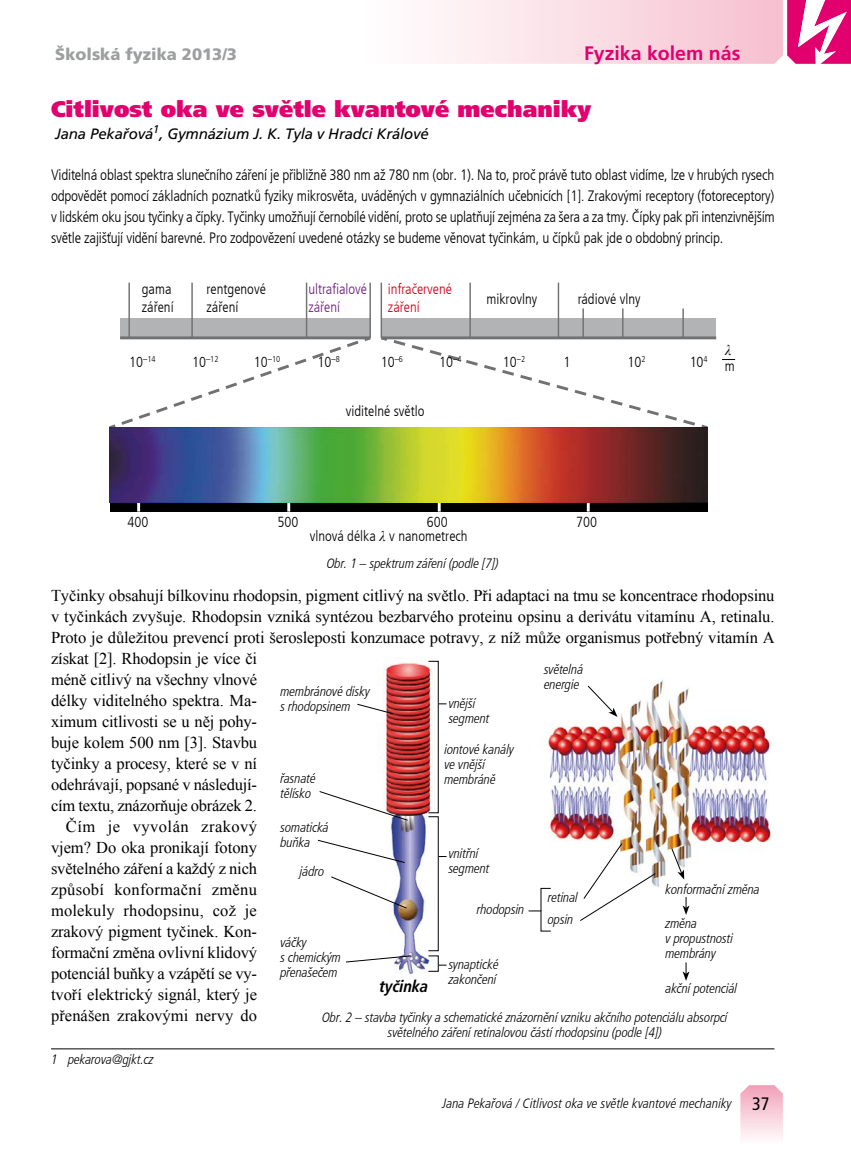
<style>
.page{position:relative;width:851px;height:1149px;background:#fff}
.page>*{position:absolute;margin:0;border:0;box-sizing:border-box;transform-origin:0 0}
.t1{font:900 22.5px "Frutiger LT Com";color:#e2006e}
.t2{font:700 19.5px "Frutiger LT Com";color:#e2006e}
.t3{font:condensed 18px "Frutiger LT Com";color:#000}
.t4{font:16.5px "Times New Roman";letter-spacing:-.01em;color:#000}
.t5{font:16.5px "Times New Roman";letter-spacing:.01em;color:#000}
.t6{font:16.5px "Times New Roman";letter-spacing:.015em;color:#000}
.t7{font:900 16.5px "Frutiger LT Com";color:#9c9e9f}
.t8{font:16.5px "Times New Roman";letter-spacing:.025em;color:#000}
.t9{font:italic 700 condensed 16.5px "Frutiger LT Com";letter-spacing:-.01em;color:#000}
.t10{font:300 condensed 15px/21px "Frutiger LT Com";letter-spacing:-.015em;color:#000;text-align:justify}
.t11{font:italic 15px "Frutiger LT Com";letter-spacing:-.01em;color:#000}
.t12{font:300 condensed 14.55px/17.4px "Frutiger LT Com";color:#000}
.t13{font:300 condensed 14.55px/17.4px "Frutiger LT Com";color:#6d1f80}
.t14{font:300 condensed 14.55px/17.4px "Frutiger LT Com";color:#d10019}
.t15{font:italic 14.55px "Times New Roman";color:#000}
.t16{font:italic 300 condensed 13.5px/15px "Frutiger LT Com";letter-spacing:-.01em;color:#000}
.t17{font:italic 11.25px "Frutiger LT Com";color:#000}
.t18{font:300 condensed 8.4px "Frutiger LT Com";color:#000}
.s1{font-size:13.5px}
.s2{font-size:14.55px}
.s3{font-family:"Times New Roman";font-weight:400;font-style:italic;font-stretch:normal}
</style>
<div class="page">
<svg style="left:436px;top:0;width:414px;height:64px"></svg>
<svg style="left:740px;top:1085px;width:42px;height:53px;background:#f7ceda"></svg>
<hr style="left:51px;top:1048px;width:723px;height:1px;background:#000">
<div style="left:110px;top:502px;width:597px;height:9px;background:#000"></div>
<svg style="left:137px;top:502px;width:3px;height:9px"></svg>
<svg style="left:287px;top:502px;width:3px;height:9px"></svg>
<svg style="left:437px;top:502px;width:3px;height:9px"></svg>
<svg style="left:586px;top:502px;width:3px;height:9px"></svg>
<div style="left:120px;top:318px;width:250px;height:20px;background:#b1b3b4"></div>
<div style="left:381px;top:318px;width:335px;height:20px;background:#b1b3b4"></div>
<hr style="left:381px;top:336px;width:335px;height:3px;background:#707172">
<hr style="left:128px;top:282px;width:2px;height:56px;background:#707172">
<hr style="left:191px;top:282px;width:2px;height:56px;background:#707172">
<hr style="left:306px;top:282px;width:1px;height:56px;background:#707172">
<hr style="left:369px;top:282px;width:2px;height:56px;background:#707172">
<hr style="left:380px;top:282px;width:2px;height:56px;background:#707172">
<hr style="left:469px;top:282px;width:2px;height:56px;background:#707172">
<hr style="left:557px;top:282px;width:2px;height:56px;background:#707172">
<hr style="left:582px;top:308px;width:1px;height:30px;background:#707172">
<hr style="left:622px;top:308px;width:1px;height:30px;background:#707172">
<hr style="left:682px;top:308px;width:1px;height:30px;background:#707172">
<svg style="left:109px;top:334px;width:601px;height:97px"></svg>
<img style="left:110px;top:427px;width:597px;height:75px">
<svg style="left:722px;top:359px;width:13px;height:1px"></svg>
<img style="left:383px;top:660px;width:389px;height:321px">
<div style="left:448px;top:698px;width:102px;height:35px;background:#fff"></div>
<div style="left:448px;top:847px;width:102px;height:36px;background:#fff"></div>
<div style="left:448px;top:958px;width:102px;height:36px;background:#fff"></div>
<div style="left:444px;top:743px;width:77px;height:56px;background:#fff"></div>
<div style="left:544px;top:663px;width:101px;height:36px;background:#fff"></div>
<div style="left:665px;top:883px;width:101px;height:21px;background:#fff"></div>
<div style="left:665px;top:917px;width:101px;height:43px;background:#fff"></div>
<div style="left:379px;top:978px;width:54px;height:19px;background:#fff"></div>
<div style="left:547px;top:891px;width:36px;height:21px;background:#fff"></div>
<div style="left:547px;top:913px;width:36px;height:21px;background:#fff"></div>
<div style="left:477px;top:904px;width:56px;height:21px;background:#fff"></div>
<svg style="left:357px;top:703px;width:36px;height:11px"></svg>
<svg style="left:319px;top:790px;width:89px;height:30px"></svg>
<svg style="left:317px;top:839px;width:88px;height:24px"></svg>
<svg style="left:331px;top:875px;width:76px;height:33px"></svg>
<svg style="left:346px;top:954px;width:65px;height:8px"></svg>
<svg style="left:579px;top:842px;width:77px;height:79px"></svg>
<svg style="left:587px;top:685px;width:30px;height:31px"></svg>
<svg style="left:670px;top:847px;width:14px;height:32px"></svg>
<svg style="left:682px;top:897px;width:7px;height:17px"></svg>
<svg style="left:682px;top:962px;width:7px;height:18px"></svg>
<svg style="left:528px;top:910px;width:13px;height:1px"></svg>
<p class="t7" style="left:55px;top:44px;width:183px">Školská fyzika 2013/3</p>
<p class="t2" style="left:584px;top:41px;width:158px">Fyzika kolem nás</p>
<h1 class="t1" style="left:51px;top:95px;width:541px">Citlivost oka ve světle kvantové mechaniky</h1>
<p class="t11" style="left:55px;top:125px;width:375px">Jana Pekařová , Gymnázium J. K. Tyla v Hradci Králové</p>
<p class="t17" style="left:153px;top:122px;width:8px">1</p>
<p class="t10" style="left:51px;top:164px;width:725px">Viditelná oblast spektra slunečního záření je přibližně 380 nm až 780 nm (obr. 1). Na to, proč právě tuto oblast vidíme, lze v hrubých rysech odpovědět pomocí základních poznatků fyziky mikrosvěta, uváděných v gymnaziálních učebnicích [1]<span class="s1">.</span> Zrakovými receptory (fotoreceptory) v lidském oku jsou tyčinky a čípky. Tyčinky umožňují černobílé vidění, proto se uplatňují zejména za šera a za tmy. Čípky pak při intenzivnějším světle zajišťují vidění barevné. Pro zodpovězení uvedené otázky se budeme věnovat tyčinkám, u čípků pak jde o obdobný princip.</p>
<p class="t12" style="left:142px;top:280px;width:33px">gama záření</p>
<p class="t12" style="left:206px;top:280px;width:61px">rentgenové záření</p>
<p class="t13" style="left:308px;top:280px;width:60px">ultrafialové záření</p>
<p class="t14" style="left:388px;top:280px;width:66px">infračervené záření</p>
<p class="t12" style="left:486px;top:290px;width:52px">mikrovlny</p>
<p class="t12" style="left:577px;top:290px;width:64px">rádiové vlny</p>
<p class="t18" style="left:129px;top:354px;width:28px"><span class="s2">10</span>–14</p>
<p class="t18" style="left:192px;top:354px;width:28px"><span class="s2">10</span>–12</p>
<p class="t18" style="left:254px;top:354px;width:28px"><span class="s2">10</span>–10</p>
<p class="t12" style="left:317px;top:353px;width:24px">10<sup>–8</sup></p>
<p class="t12" style="left:380px;top:353px;width:24px">10<sup>–6</sup></p>
<p class="t12" style="left:439px;top:353px;width:24px">10<sup>–4</sup></p>
<p class="t12" style="left:502px;top:353px;width:24px">10<sup>–2</sup></p>
<p class="t12" style="left:627px;top:353px;width:20px">10<sup>2</sup></p>
<p class="t12" style="left:689px;top:353px;width:20px">10<sup>4</sup></p>
<p class="t12" style="left:563px;top:353px;width:8px">1</p>
<p class="t12" style="left:346px;top:402px;width:80px">viditelné světlo</p>
<p class="t15" style="left:725px;top:340px;width:8px">λ</p>
<p class="t12" style="left:724px;top:357px;width:11px">m</p>
<p class="t12" style="left:127px;top:513px;width:22px">400</p>
<p class="t12" style="left:277px;top:513px;width:22px">500</p>
<p class="t12" style="left:427px;top:513px;width:22px">600</p>
<p class="t12" style="left:576px;top:513px;width:22px">700</p>
<p class="t12" style="left:310px;top:527px;width:159px">vlnová délka <span class="s3">λ</span> v nanometrech</p>
<p class="t16" style="left:326px;top:556px;width:173px">Obr. 1 – spektrum záření (podle [7])</p>
<p class="t4" style="left:51px;top:583px;width:724px">Tyčinky obsahují bílkovinu rhodopsin, pigment citlivý na světlo. Při adaptaci na tmu se koncentrace rhodopsinu</p>
<p class="t4" style="left:51px;top:604px;width:724px">v tyčinkách zvyšuje. Rhodopsin vzniká syntézou bezbarvého proteinu opsinu a derivátu vitamínu A, retinalu.</p>
<p class="t4" style="left:51px;top:625px;width:725px">Proto je důležitou prevencí proti šerosleposti konzumace potravy, z níž může organismus potřebný vitamín A</p>
<p class="t4" style="left:51px;top:646px;width:207px">získat [2]. Rhodopsin je více či</p>
<p class="t4" style="left:51px;top:667px;width:207px">méně citlivý na všechny vlnové</p>
<p class="t4" style="left:51px;top:688px;width:207px">délky viditelného spektra. Ma-</p>
<p class="t4" style="left:51px;top:709px;width:207px">ximum citlivosti se u něj pohy-</p>
<p class="t4" style="left:51px;top:730px;width:207px">buje kolem 500 nm [3]. Stavbu</p>
<p class="t4" style="left:51px;top:751px;width:207px">tyčinky a procesy, které se v ní</p>
<p class="t4" style="left:51px;top:772px;width:207px">odehrávají, popsané v následují-</p>
<p class="t4" style="left:51px;top:793px;width:207px">cím textu, znázorňuje obrázek 2.</p>
<p class="t8" style="left:66px;top:814px;width:193px">Čím je vyvolán zrakový</p>
<p class="t4" style="left:51px;top:835px;width:207px">vjem? Do oka pronikají fotony</p>
<p class="t4" style="left:51px;top:856px;width:207px">světelného záření a každý z nich</p>
<p class="t6" style="left:51px;top:877px;width:207px">způsobí konformační změnu</p>
<p class="t5" style="left:51px;top:898px;width:207px">molekuly rhodopsinu, což je</p>
<p class="t4" style="left:51px;top:919px;width:207px">zrakový pigment tyčinek. Kon-</p>
<p class="t4" style="left:51px;top:940px;width:207px">formační změna ovlivní klidový</p>
<p class="t4" style="left:51px;top:961px;width:207px">potenciál buňky a vzápětí se vy-</p>
<p class="t4" style="left:51px;top:982px;width:207px">tvoří elektrický signál, který je</p>
<p class="t4" style="left:51px;top:1003px;width:207px">přenášen zrakovými nervy do</p>
<p class="t16" style="left:51px;top:1051px;width:104px">1 pekarova@gjkt.cz</p>
<p class="t16" style="left:544px;top:661px;width:41px">světelná energie</p>
<p class="t16" style="left:280px;top:684px;width:91px">membránové disky s rhodopsinem</p>
<p class="t16" style="left:448px;top:696px;width:42px">vnější segment</p>
<p class="t16" style="left:444px;top:741px;width:71px">iontové kanály ve vnější membráně</p>
<p class="t16" style="left:280px;top:771px;width:37px">řasnaté tělísko</p>
<p class="t16" style="left:280px;top:819px;width:50px">somatická buňka</p>
<p class="t16" style="left:300px;top:863px;width:26px">jádro</p>
<p class="t16" style="left:448px;top:845px;width:42px">vnitřní segment</p>
<p class="t16" style="left:665px;top:881px;width:96px">konformační změna</p>
<p class="t16" style="left:665px;top:915px;width:69px">změna<br>v propustnosti membrány</p>
<p class="t16" style="left:547px;top:885px;width:32px;line-height:22.4px">retinal opsin</p>
<p class="t16" style="left:477px;top:902px;width:49px">rhodopsin</p>
<p class="t16" style="left:280px;top:934px;width:62px">váčky<br>s chemickým přenašečem</p>
<p class="t16" style="left:448px;top:957px;width:52px">synaptické zakončení</p>
<p class="t9" style="left:379px;top:975px;width:50px">tyčinka</p>
<p class="t16" style="left:665px;top:981px;width:73px">akční potenciál</p>
<p class="t16" style="left:322px;top:1009px;width:407px;text-align:center">Obr. 2 – stavba tyčinky a schematické znázornění vzniku akčního potenciálu absorpcí světelného záření retinalovou částí rhodopsinu (podle [4])</p>
<p class="t16" style="left:442px;top:1095px;width:291px">Jana Pekařová / Citlivost oka ve světle kvantové mechaniky</p>
<p class="t3" style="left:752px;top:1093px;width:19px">37</p>
</div>
